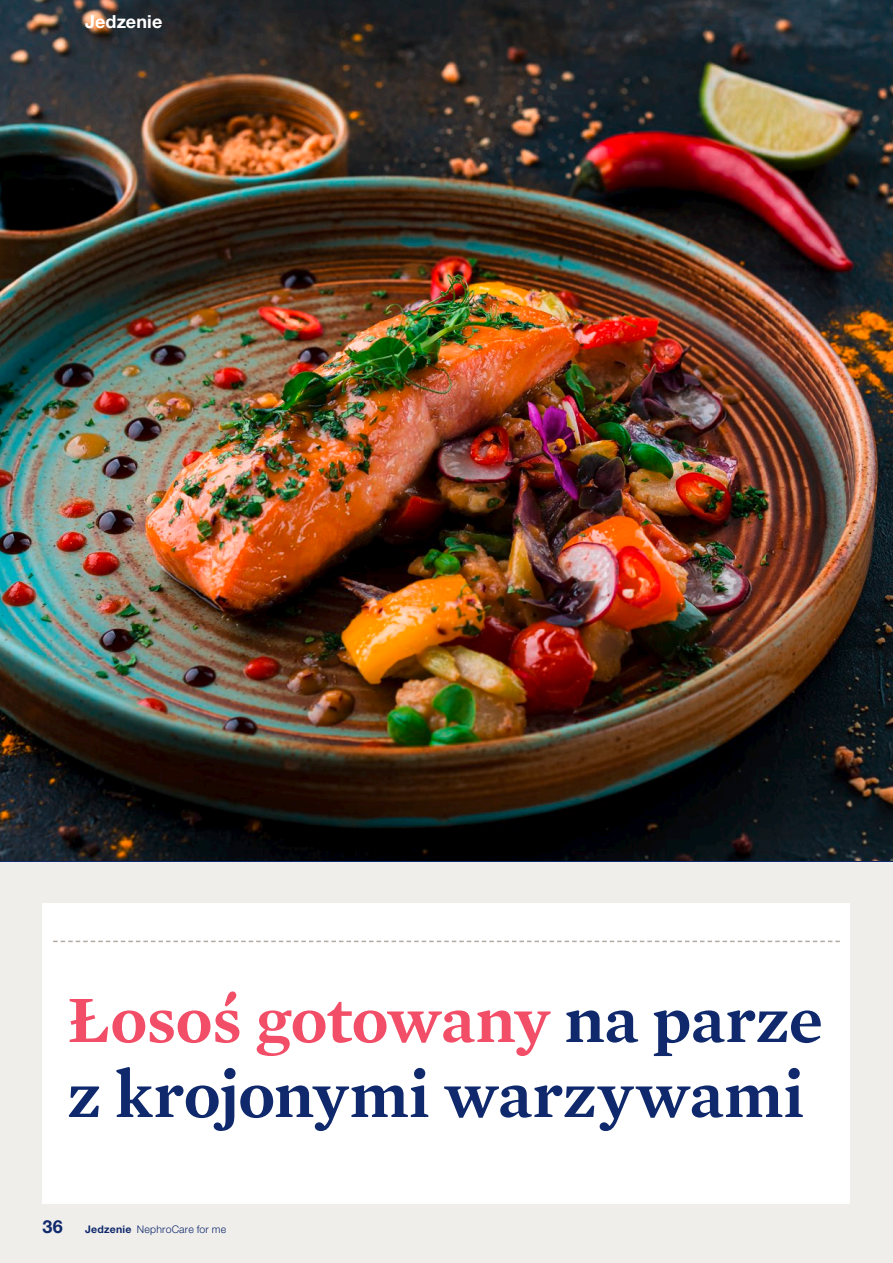
<style>
.page{position:relative;width:893px;height:1263px;background:#f0eeeb}
.page>*{position:absolute;margin:0;border:0;box-sizing:border-box;transform-origin:0 0}
.t1{font:600 67.5px/75px "Mercury Text G1";letter-spacing:-.01em;color:#0f296c}
.t2{font:700 18px "Helvetica Neue LT Pro";letter-spacing:.005em;color:#fff}
.t3{font:300 10.5px "Helvetica Neue LT Pro";letter-spacing:.02em;color:#0f296c}
.s1{color:#f34e68}
.s2{font-weight:700;font-size:18px}
.s3{font-weight:700}
</style>
<div class="page">
<img style="left:0;top:0;width:893px;height:861px">
<div style="left:43px;top:903px;width:807px;height:300px;background:#fff"></div>
<svg style="left:53px;top:941px;width:787px;height:1px"></svg>
<p class="t2" style="left:85px;top:10px;width:79px">Jedzenie</p>
<p class="t1" style="left:67px;top:979px;width:757px"><span class="s1">Łosoś gotowany</span> na parze z krojonymi warzywami</p>
<p class="t3" style="left:43px;top:1223px;width:185px"><span class="s2">36</span> <span class="s3">Jedzenie</span> NephroCare for me</p>
</div>
